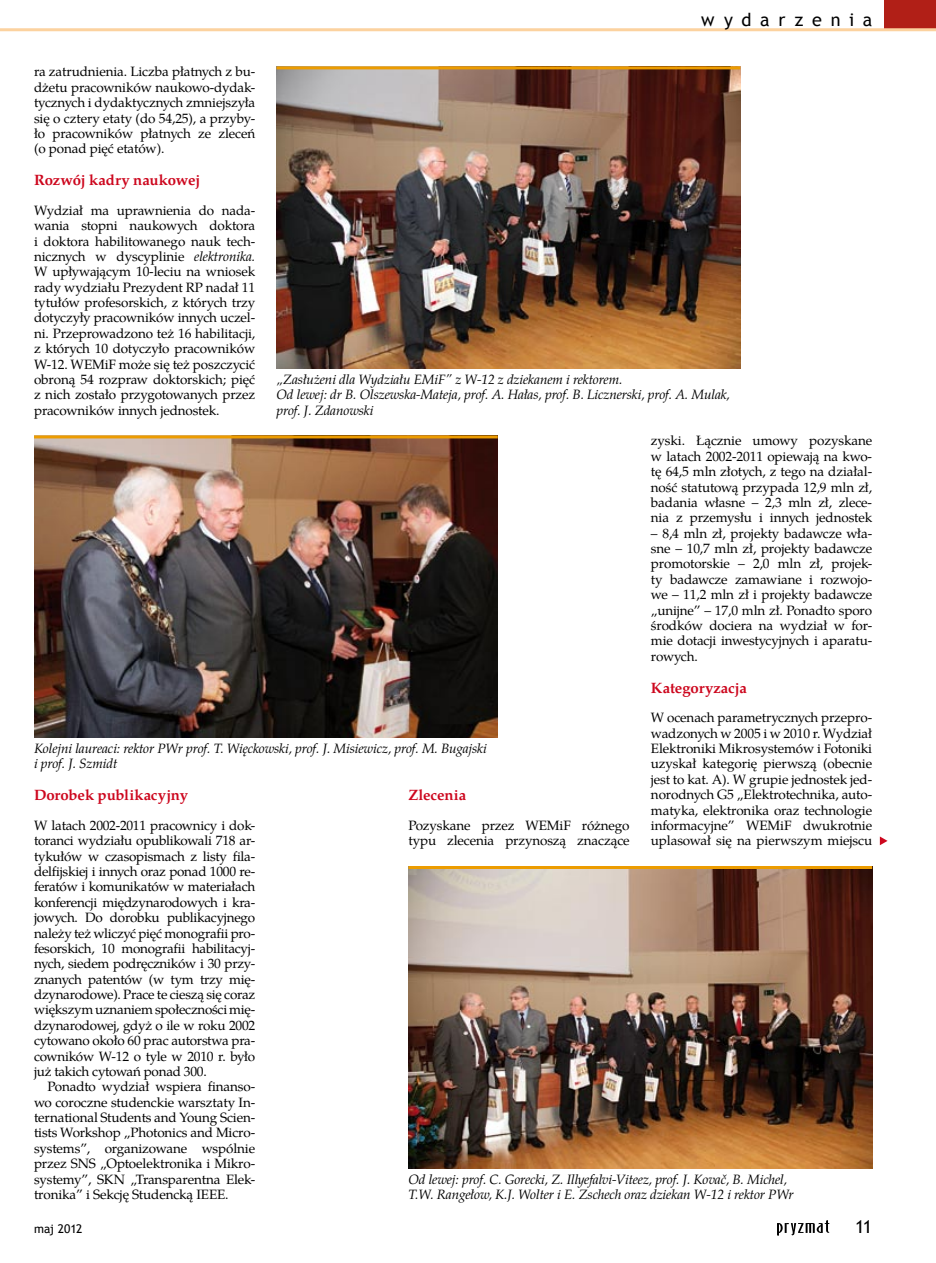
<style>
.page{position:relative;width:936px;height:1263px;background:#fff}
.page>*{position:absolute;margin:0;border:0;box-sizing:border-box;transform-origin:0 0}
.t1{font:18px "Trebuchet MS";letter-spacing:.48em;color:#000}
.t2{font:700 15px "Te X Gyre Pagella";letter-spacing:-.005em;color:#cd071e}
.t3{font:13.5px/15.5px "Te X Gyre Pagella";letter-spacing:-.01em;color:#000;text-align:justify}
.t4{font:italic 13.5px/15.5px "Te X Gyre Pagella";letter-spacing:-.01em;color:#000}
.t5{font:12px "Trebuchet MS";letter-spacing:-.005em;color:#000}
.s1{font-style:italic}
</style>
<div class="page">
<svg style="left:879px;top:836px;width:8px;height:9px"></svg>
<img style="left:408px;top:869px;width:464px;height:299px">
<hr style="left:408px;top:866px;width:464px;height:3px;background:#ec9c00">
<img style="left:34px;top:438px;width:463px;height:300px">
<hr style="left:34px;top:435px;width:463px;height:3px;background:#ec9c00">
<img style="left:276px;top:69px;width:464px;height:300px">
<hr style="left:276px;top:66px;width:464px;height:3px;background:#ec9c00">
<div style="left:884px;top:0;width:51px;height:30px;background:#b11f17"></div>
<hr style="left:0;top:28px;width:935px;height:3px;background:#fcd29f">
<svg style="left:777px;top:1220px;width:52px;height:16px"></svg>
<p class="t3" style="left:34px;top:63px;width:223px">ra zatrudnienia. Liczba płatnych z bu&shy;dżetu pracowników naukowo-dydak&shy;tycznych i dydaktycznych zmniejszyła się o cztery etaty (do 54,25), a przyby&shy;ło pracowników płatnych ze zleceń (o ponad pięć etatów).</p>
<p class="t2" style="left:34px;top:169px;width:168px">Rozwój kadry naukowej</p>
<p class="t3" style="left:34px;top:202px;width:223px">Wydział ma uprawnienia do nada&shy;wania stopni naukowych doktora i doktora habilitowanego nauk tech&shy;nicznych w dyscyplinie <span class="s1">elektronika.<br></span>W upływającym 10-leciu na wniosek rady wydziału Prezydent RP nadał 11 tytułów profesorskich, z których trzy dotyczyły pracowników innych uczel&shy;ni. Przeprowadzono też 16 habilitacji, z których 10 dotyczyło pracowników W-12. WEMiF może się też poszczycić obroną 54 rozpraw doktorskich; pięć z nich zostało przygotowanych przez pracowników innych jednostek.</p>
<h1 class="t1" style="left:701px;top:9px;width:172px">wydarzenia</h1>
<p class="t4" style="left:276px;top:371px;width:455px">„Zasłużeni dla Wydziału EMiF” z W-12 z dziekanem i rektorem.<br>Od lewej: dr B. Olszewska-Mateja, prof. A. Hałas, prof. B. Licznerski, prof. A. Mulak, prof. J. Zdanowski</p>
<p class="t3" style="left:651px;top:432px;width:223px">zyski. Łącznie umowy pozyskane w latach 2002-2011 opiewają na kwo&shy;tę 64,5 mln złotych, z tego na działal&shy;ność statutową przypada 12,9 mln zł, badania własne – 2,3 mln zł, zlece&shy;nia z przemysłu i innych jednostek</p>
<p class="t3" style="left:651px;top:524px;width:223px">– 8,4 mln zł, projekty badawcze wła&shy;sne – 10,7 mln zł, projekty badawcze promotorskie – 2,0 mln zł, projek&shy;ty badawcze zamawiane i rozwojo&shy;we – 11,2 mln zł i projekty badawcze „unijne” – 17,0 mln zł. Ponadto sporo środków dociera na wydział w for&shy;mie dotacji inwestycyjnych i aparatu&shy;rowych.</p>
<p class="t2" style="left:651px;top:676px;width:98px">Kategoryzacja</p>
<p class="t3" style="left:651px;top:709px;width:223px">W ocenach parametrycznych przepro&shy;wadzonych w 2005 i w 2010 r. Wydział Elektroniki Mikrosystemów i Fotoniki uzyskał kategorię pierwszą (obecnie jest to kat. A). W grupie jednostek jed&shy;norodnych G5 „Elektrotechnika, auto&shy;matyka, elektronika oraz technologie informacyjne” WEMiF dwukrotnie uplasował się na pierwszym miejscu</p>
<p class="t4" style="left:34px;top:740px;width:454px">Kolejni laureaci: rektor PWr prof. T. Więckowski, prof. J. Misiewicz, prof. M. Bugajski i prof. J. Szmidt</p>
<p class="t2" style="left:34px;top:784px;width:156px">Dorobek publikacyjny</p>
<p class="t3" style="left:34px;top:817px;width:223px">W latach 2002-2011 pracownicy i dok&shy;toranci wydziału opublikowali 718 ar&shy;tykułów w czasopismach z listy fila&shy;delfijskiej i innych oraz ponad 1000 re&shy;feratów i komunikatów w materiałach konferencji międzynarodowych i kra&shy;jowych. Do dorobku publikacyjnego należy też wliczyć pięć monografii pro&shy;fesorskich, 10 monografii habilitacyj&shy;nych, siedem podręczników i 30 przy&shy;znanych patentów (w tym trzy mię&shy;dzynarodowe). Prace te cieszą się coraz większym uznaniem społeczności mię&shy;dzynarodowej, gdyż o ile w roku 2002 cytowano około 60 prac autorstwa pra&shy;cowników W-12 o tyle w 2010 r. było już takich cytowań ponad 300.</p>
<p class="t3" style="left:34px;top:1078px;width:223px;text-indent:14px">Ponadto wydział wspiera finanso&shy;wo coroczne studenckie warsztaty In&shy;ternational Students and Young Scien&shy;tists Workshop „Photonics and Micro&shy;systems”, organizowane wspólnie przez SNS „Optoelektronika i Mikro&shy;systemy”, SKN „Transparentna Elek&shy;tronika” i Sekcję Studencką IEEE.</p>
<p class="t5" style="left:34px;top:1221px;width:50px">maj 2012</p>
<p class="t2" style="left:408px;top:784px;width:59px">Zlecenia</p>
<p class="t3" style="left:408px;top:817px;width:223px">Pozyskane przez WEMiF różnego typu zlecenia przynoszą znaczące</p>
<p class="t4" style="left:408px;top:1170px;width:387px">Od lewej: prof. C. Gorecki, Z. Illyefalvi-Viteez, prof. J. Kovač, B. Michel,<br>T.W. Rangełow, K.J. Wolter i E. Zschech oraz dziekan W-12 i rektor PWr</p>
<h1 class="t1" style="left:855px;top:1216px;width:19px">11</h1>
</div>
